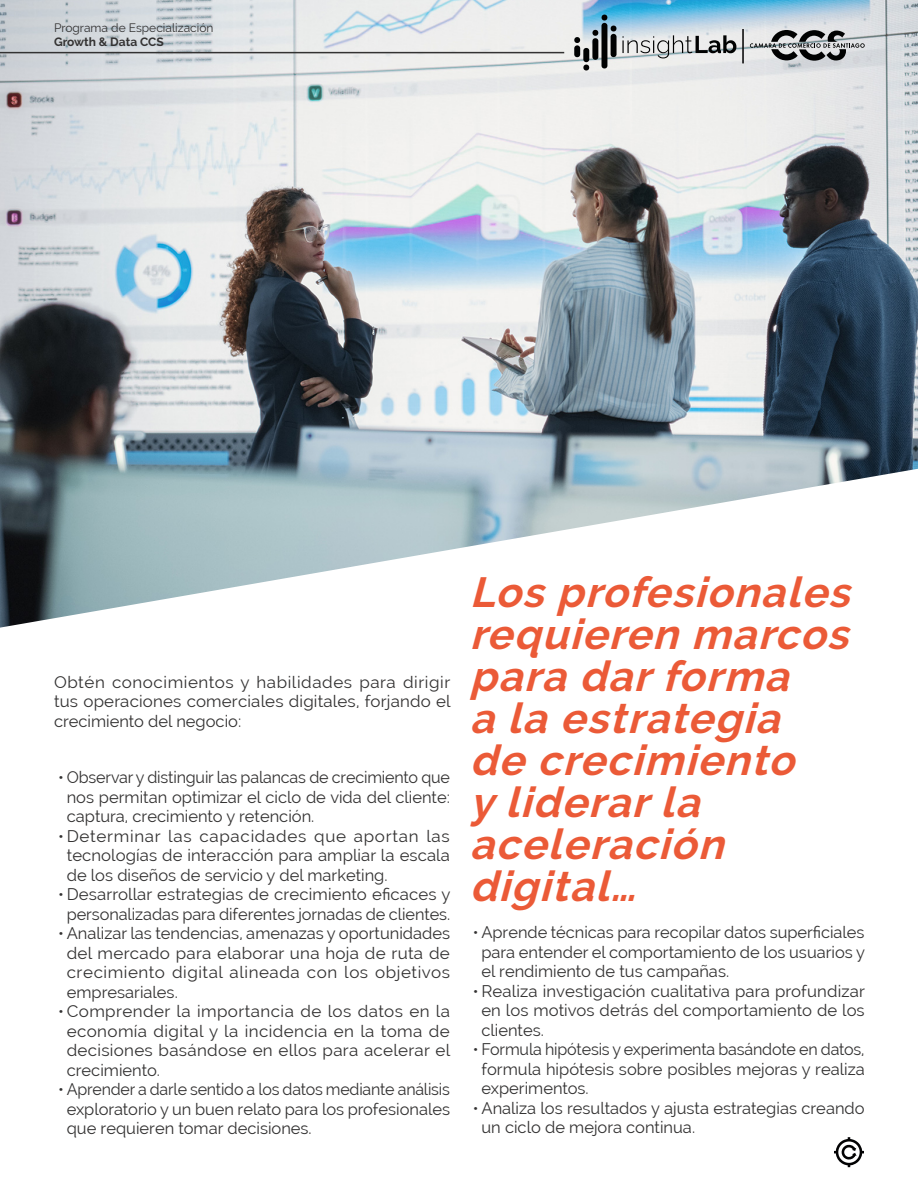
<style>
.page{position:relative;width:918px;height:1188px;background:#fff}
.page>*{position:absolute;margin:0;border:0;box-sizing:border-box;transform-origin:0 0}
.t1{font:italic 700 42px/42px "Raleway";color:#eb5a37}
.t2{font:16.5px/19.5px "Raleway";color:#333232;text-align:justify}
.t3{font:12px "Raleway";color:#333232}
.t4{font:700 12px "Raleway";color:#333232}
</style>
<div class="page">
<img style="left:0;top:0;width:918px;height:628px">
<hr style="left:0;top:52px;width:564px;height:1px;background:#333232">
<svg style="left:834px;top:1137px;width:30px;height:30px"></svg>
<svg style="left:573px;top:15px;width:163px;height:56px;background:#b3bfc5"></svg>
<hr style="left:742px;top:29px;width:2px;height:34px;background:#000">
<svg style="left:750px;top:30px;width:115px;height:31px;background:#9c9d9f"></svg>
<p class="t3" style="left:54px;top:21px;width:161px">Programa de Especialización</p>
<p class="t4" style="left:54px;top:35px;width:111px">Growth &amp; Data CCS</p>
<p class="t2" style="left:54px;top:672px;width:398px">Obtén conocimientos y habilidades para dirigir tus operaciones comerciales digitales, forjando el crecimiento del negocio:</p>
<p class="t2" style="left:67px;top:767px;width:385px;text-indent:-8px">• Observar y distinguir las palancas de crecimiento que nos permitan optimizar el ciclo de vida del cliente: captura, crecimiento y retención.</p>
<p class="t2" style="left:67px;top:826px;width:385px;text-indent:-8px">• Determinar las capacidades que aportan las tecnologías de interacción para ampliar la escala de los diseños de servicio y del marketing.</p>
<p class="t2" style="left:58px;top:884px;width:394px;text-align:center">• Desarrollar estrategias de crecimiento eficaces y personalizadas para diferentes jornadas de clientes.</p>
<p class="t2" style="left:67px;top:923px;width:385px;text-indent:-9px">• Analizar las tendencias, amenazas y oportunidades del mercado para elaborar una hoja de ruta de crecimiento digital alineada con los objetivos empresariales.</p>
<p class="t2" style="left:67px;top:1001px;width:385px;text-indent:-8px">•Comprender la importancia de los datos en la economía digital y la incidencia en la toma de decisiones basándose en ellos para acelerar el crecimiento.</p>
<p class="t2" style="left:67px;top:1079px;width:385px;text-indent:-8px">• Aprender a darle sentido a los datos mediante análisis exploratorio y un buen relato para los profesionales que requieren tomar decisiones.</p>
<h1 class="t1" style="left:470px;top:572px;width:394px">Los profesionales requieren marcos para darforma<br>a la estrategia de crecimiento<br>y liderarla aceleración digital…</h1>
<p class="t2" style="left:481px;top:922px;width:385px;text-indent:-9px">• Aprende técnicas para recopilar datos superficiales para entender el comportamiento de los usuarios y el rendimiento de tus campañas.</p>
<p class="t2" style="left:481px;top:981px;width:385px;text-indent:-8px">•Realiza investigación cualitativa para profundizar en los motivos detrás del comportamiento de los clientes.</p>
<p class="t2" style="left:481px;top:1039px;width:385px;text-indent:-8px">• Formula hipótesis y experimenta basándote en datos, formula hipótesis sobre posibles mejoras y realiza experimentos.</p>
<p class="t2" style="left:481px;top:1098px;width:385px;text-indent:-8px">• Analiza los resultados y ajusta estrategias creando un ciclo de mejora continua.</p>
</div>
